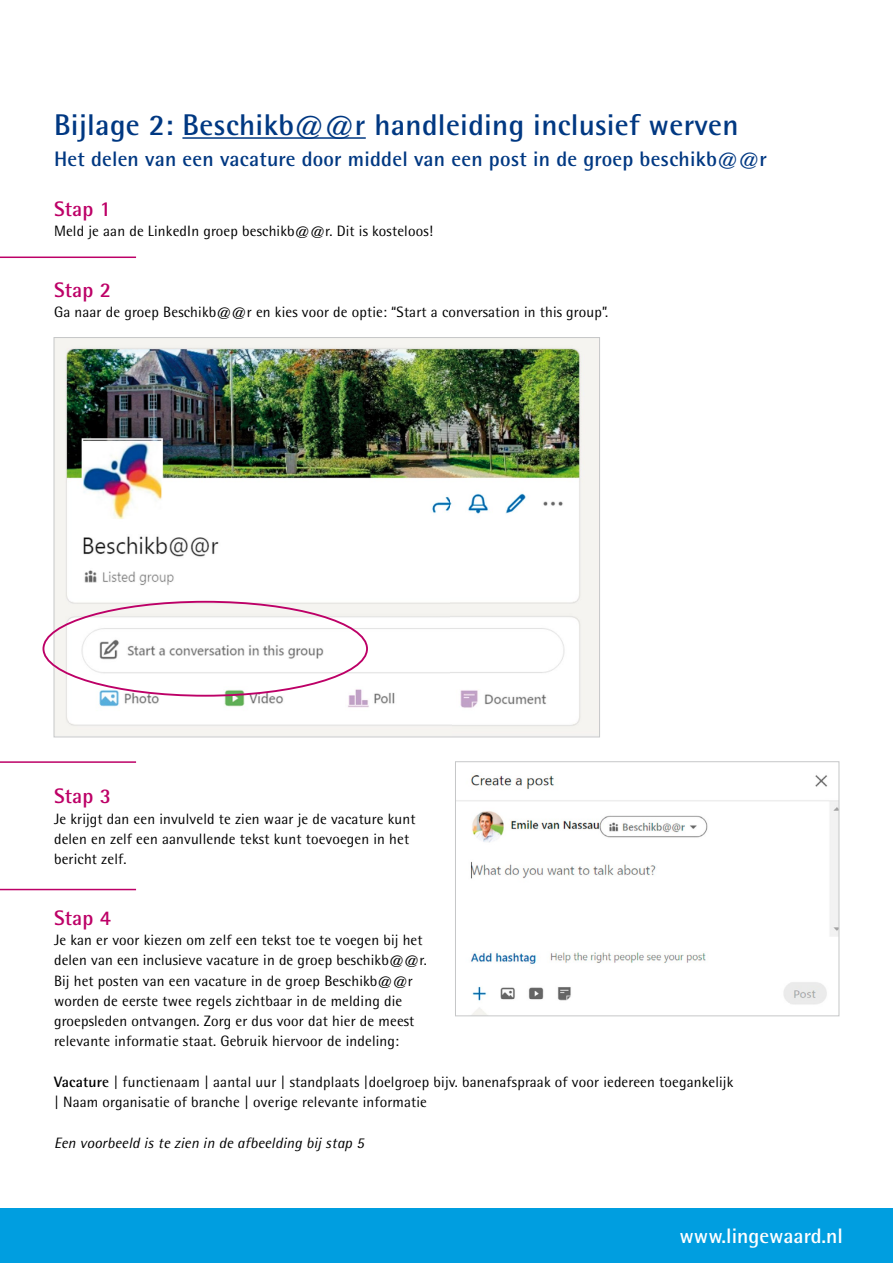
<style>
.page{position:relative;width:893px;height:1263px;background:#fff}
.page>*{position:absolute;margin:0;border:0;box-sizing:border-box;transform-origin:0 0}
.Grote_kop_blauw{font:700 30px "Rotis Semi Sans";letter-spacing:.01em;color:#003882}
.lager{font:700 21px "Rotis Semi Sans";letter-spacing:.01em;color:#003882}
.Kleine_kop_roze{font:700 21px "Rotis Semi Sans";letter-spacing:.01em;color:#bd0067}
.t1{font:700 21px "Rotis Semi Sans";color:#fff}
.platte_tekst_zwart{font:15px "Rotis Semi Sans";letter-spacing:.01em;color:#000}
.italic{font:italic 15px "Rotis Semi Sans";letter-spacing:.01em;color:#000}
.s1{font-weight:700}
</style>
<div class="page">
<div style="left:0;top:1209px;width:893px;height:54px;background:#009ee0"></div>
<img style="left:56px;top:339px;width:542px;height:396px">
<img style="left:457px;top:774px;width:380px;height:240px">
<div style="left:455px;top:761px;width:384px;height:255px;border:1px solid #c6c7c8"></div>
<hr style="left:182px;top:137px;width:184px;height:2px;background:#003882">
<hr style="left:0;top:257px;width:136px;height:1px;background:#bd0067">
<hr style="left:0;top:761px;width:136px;height:2px;background:#bd0067">
<hr style="left:0;top:889px;width:136px;height:1px;background:#bd0067">
<h2 class="Grote_kop_blauw" style="left:54px;top:106px;width:686px">Bijlage 2: Beschikb@@r handleiding inclusief werven</h2>
<h3 class="lager" style="left:54px;top:146px;width:714px">Het delen van een vacature door middel van een post in de groep beschikb@@r</h3>
<h3 class="Kleine_kop_roze" style="left:54px;top:196px;width:59px">Stap 1</h3>
<p class="platte_tekst_zwart" style="left:54px;top:222px;width:380px">Meld je aan de LinkedIn groep beschikb@@r. Dit is kosteloos!</p>
<h3 class="Kleine_kop_roze" style="left:54px;top:277px;width:59px">Stap 2</h3>
<p class="platte_tekst_zwart" style="left:54px;top:303px;width:556px">Ga naar de groep Beschikb@@r en kies voor de optie: “Start a conversation in this group”.</p>
<h3 class="Kleine_kop_roze" style="left:54px;top:783px;width:59px">Stap 3</h3>
<p class="platte_tekst_zwart" style="left:54px;top:810px;width:363px">Je krijgt dan een invulveld te zien waar je de vacature kunt</p>
<p class="platte_tekst_zwart" style="left:54px;top:830px;width:357px">delen en zelf een aanvullende tekst kunt toevoegen in het</p>
<p class="platte_tekst_zwart" style="left:54px;top:850px;width:74px">bericht zelf.</p>
<h3 class="Kleine_kop_roze" style="left:54px;top:905px;width:59px">Stap 4</h3>
<p class="platte_tekst_zwart" style="left:54px;top:931px;width:370px">Je kan er voor kiezen om zelf een tekst toe te voegen bij het</p>
<p class="platte_tekst_zwart" style="left:54px;top:951px;width:374px">delen van een inclusieve vacature in de groep beschikb@@r.</p>
<p class="platte_tekst_zwart" style="left:54px;top:972px;width:360px">Bij het posten van een vacature in de groep Beschikb@@r</p>
<p class="platte_tekst_zwart" style="left:54px;top:992px;width:350px">worden de eerste twee regels zichtbaar in de melding die</p>
<p class="platte_tekst_zwart" style="left:54px;top:1012px;width:362px">groepsleden ontvangen. Zorg er dus voor dat hier de meest</p>
<p class="platte_tekst_zwart" style="left:54px;top:1032px;width:347px">relevante informatie staat. Gebruik hiervoor de indeling:</p>
<p class="platte_tekst_zwart" style="left:54px;top:1073px;width:681px"><span class="s1">Vacature</span> | functienaam | aantal uur | standplaats |doelgroep bijv. banenafspraak of voor iedereen toegankelijk</p>
<p class="platte_tekst_zwart" style="left:54px;top:1093px;width:374px">| Naam organisatie of branche | overige relevante informatie</p>
<p class="italic" style="left:54px;top:1133px;width:311px">Een voorbeeld is te zien in de afbeelding bij stap 5</p>
<h2 class="t1" style="left:679px;top:1223px;width:165px">www.lingewaard.nl</h2>
</div>
